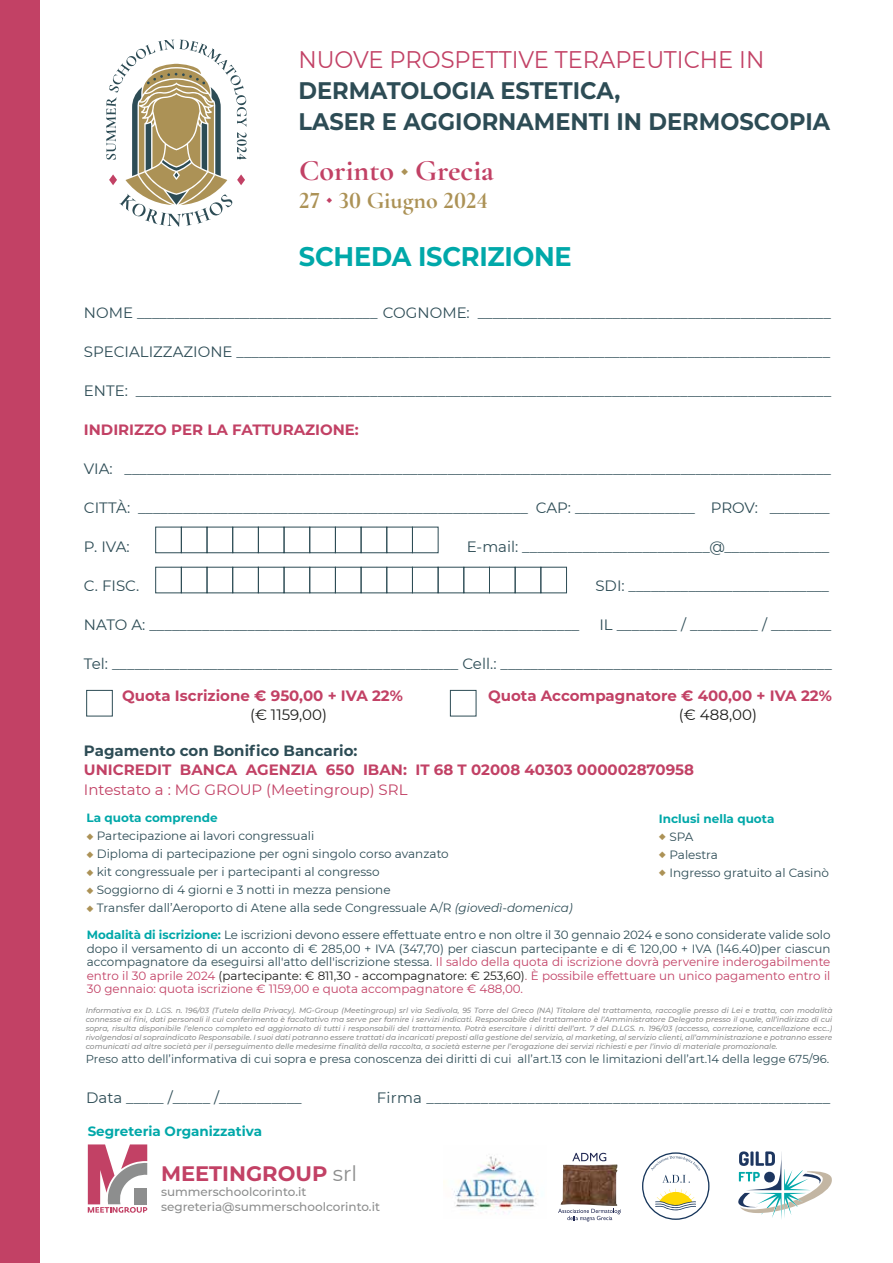
<style>
.page{position:relative;width:893px;height:1263px;background:#fff}
.page>*{position:absolute;margin:0;border:0;box-sizing:border-box;transform-origin:0 0}
.t1{font:700 30px "Cormorant Garamond";color:#c24165}
.t2{font:700 27px "Montserrat";letter-spacing:-.01em;color:#00a8a9;scale:.95 1}
.t3{font:700 24px/31px "Montserrat";color:#2d4c55;scale:.94 1}
.t4{font:24px "Montserrat";color:#c24165;scale:.94 1}
.t5{font:700 24px "Cormorant Garamond";color:#ac9256}
.t6{font:700 21px "Montserrat";color:#c24165}
.t7{font:15px "Montserrat";color:#2d4c55}
.t8{font:700 15px "Montserrat";color:#c24165}
.t9{font:15px "Montserrat";color:#c24165}
.t10{font:700 15px "Montserrat";color:#2d4c55}
.t11{font:15px "Montserrat";color:#1d1d1b}
.t12{font:700 13.5px "Montserrat";color:#00a8a9}
.t13{font:12px/13.5px "Montserrat";color:#2d4c55;text-align:justify}
.t14{font:500 12px/15px "Montserrat";color:#8d8e8e}
.t15{font:700 12px "Montserrat";color:#00a8a9}
.t16{font:11.55px "Montserrat";color:#2d4c55}
.t17{font:italic 500 7.5px/9px "Montserrat";color:#8d8e8e;text-align:justify}
.s1{font-family:"Montserrat";font-weight:400;font-size:12px;color:#ac9256}
.s2{color:#c24165}
.s3{color:#ac9256}
.s4{font-style:italic}
.s5{font-weight:700;color:#ac9256}
.s6{font-weight:700;color:#00a8a9}
.s7{color:#1d1d1b}
.s8{font-weight:400;color:#8d8e8e}
</style>
<div class="page">
<div style="left:0;top:0;width:40px;height:1263px;background:#c24165"></div>
<svg style="left:572px;top:1153px;width:34px;height:8px"></svg>
<svg style="left:558px;top:1209px;width:63px;height:12px"></svg>
<img style="left:561px;top:1164px;width:57px;height:42px">
<svg style="left:88px;top:1144px;width:59px;height:69px"></svg>
<svg style="left:642px;top:1152px;width:67px;height:68px"></svg>
<svg style="left:738px;top:1151px;width:94px;height:68px"></svg>
<div style="left:155px;top:567px;width:27px;height:26px;border:1px solid #2d4c55"></div>
<div style="left:181px;top:567px;width:26px;height:26px;border:1px solid #2d4c55"></div>
<div style="left:207px;top:567px;width:26px;height:26px;border:1px solid #2d4c55"></div>
<div style="left:232px;top:567px;width:27px;height:26px;border:1px solid #2d4c55"></div>
<div style="left:284px;top:567px;width:26px;height:26px;border:1px solid #2d4c55"></div>
<div style="left:309px;top:567px;width:27px;height:26px;border:1px solid #2d4c55"></div>
<div style="left:335px;top:567px;width:27px;height:26px;border:1px solid #2d4c55"></div>
<div style="left:361px;top:567px;width:26px;height:26px;border:1px solid #2d4c55"></div>
<div style="left:386px;top:567px;width:27px;height:26px;border:1px solid #2d4c55"></div>
<div style="left:412px;top:567px;width:27px;height:26px;border:1px solid #2d4c55"></div>
<div style="left:438px;top:567px;width:26px;height:26px;border:1px solid #2d4c55"></div>
<div style="left:463px;top:567px;width:27px;height:26px;border:1px solid #2d4c55"></div>
<div style="left:489px;top:567px;width:27px;height:26px;border:1px solid #2d4c55"></div>
<div style="left:515px;top:567px;width:26px;height:26px;border:1px solid #2d4c55"></div>
<div style="left:540px;top:567px;width:27px;height:26px;border:1px solid #2d4c55"></div>
<div style="left:155px;top:527px;width:27px;height:26px;border:1px solid #2d4c55"></div>
<div style="left:86px;top:690px;width:27px;height:26px;border:1px solid #2d4c55"></div>
<div style="left:450px;top:690px;width:26px;height:26px;border:1px solid #2d4c55"></div>
<div style="left:181px;top:527px;width:26px;height:26px;border:1px solid #2d4c55"></div>
<div style="left:207px;top:527px;width:26px;height:26px;border:1px solid #2d4c55"></div>
<div style="left:232px;top:527px;width:27px;height:26px;border:1px solid #2d4c55"></div>
<div style="left:258px;top:527px;width:26px;height:26px;border:1px solid #2d4c55"></div>
<div style="left:284px;top:527px;width:26px;height:26px;border:1px solid #2d4c55"></div>
<div style="left:309px;top:527px;width:27px;height:26px;border:1px solid #2d4c55"></div>
<div style="left:335px;top:527px;width:27px;height:26px;border:1px solid #2d4c55"></div>
<div style="left:361px;top:527px;width:26px;height:26px;border:1px solid #2d4c55"></div>
<div style="left:386px;top:527px;width:27px;height:26px;border:1px solid #2d4c55"></div>
<div style="left:412px;top:527px;width:27px;height:26px;border:1px solid #2d4c55"></div>
<svg style="left:106px;top:40px;width:141px;height:187px"></svg>
<img style="left:443px;top:1155px;width:95px;height:59px">
<h3 class="t4" style="left:298px;top:43px;width:497px">NUOVE PROSPETTIVE TERAPEUTICHE IN</h3>
<h3 class="t3" style="left:298px;top:73px;width:567px">DERMATOLOGIA ESTETICA,<br>LASER E AGGIORNAMENTI IN DERMOSCOPIA</h3>
<h1 class="t1" style="left:299px;top:151px;width:196px">Corinto <span class="s1">◆</span> Grecia</h1>
<h3 class="t5" style="left:299px;top:186px;width:190px">27 <span class="s2">◆</span> 30 Giugno 2024</h3>
<h2 class="t2" style="left:299px;top:237px;width:289px">SCHEDA ISCRIZIONE</h2>
<h3 class="t7" style="left:84px;top:302px;width:748px">NOME ________________________________ COGNOME: _______________________________________________</h3>
<h3 class="t7" style="left:84px;top:341px;width:748px">SPECIALIZZAZIONE _______________________________________________________________________________</h3>
<h3 class="t7" style="left:84px;top:380px;width:749px">ENTE: ____________________________________________________________________________________________</h3>
<h3 class="t8" style="left:84px;top:418px;width:276px">INDIRIZZO PER LA FATTURAZIONE:</h3>
<h3 class="t7" style="left:84px;top:458px;width:749px">VIA: ______________________________________________________________________________________________</h3>
<h3 class="t7" style="left:84px;top:497px;width:747px">CITTÀ: ____________________________________________________ CAP: ________________ PROV: ________</h3>
<h3 class="t7" style="left:84px;top:536px;width:47px">P. IVA:</h3>
<h3 class="t7" style="left:467px;top:536px;width:364px">E-mail: _________________________@______________</h3>
<h3 class="t7" style="left:84px;top:575px;width:57px">C. FISC.</h3>
<h3 class="t7" style="left:595px;top:575px;width:235px">SDI: ___________________________</h3>
<h3 class="t7" style="left:84px;top:614px;width:497px">NATO A: _________________________________________________________</h3>
<h3 class="t7" style="left:599px;top:614px;width:234px">IL ________ / _________ / ________</h3>
<h3 class="t7" style="left:84px;top:653px;width:749px">Tel: ______________________________________________ Cell.: ____________________________________________</h3>
<h3 class="t8" style="left:122px;top:685px;width:282px">Quota Iscrizione € 950,00 + IVA 22%</h3>
<h3 class="t8" style="left:488px;top:685px;width:345px">Quota Accompagnatore € 400,00 + IVA 22%</h3>
<h3 class="t10" style="left:84px;top:739px;width:275px">Pagamento con Bonifico Bancario:</h3>
<h3 class="t8" style="left:84px;top:759px;width:612px">UNICREDIT BANCA AGENZIA 650 IBAN: IT 68 T 02008 40303 000002870958</h3>
<h3 class="t9" style="left:84px;top:779px;width:325px">Intestato a : MG GROUP (Meetingroup) SRL</h3>
<h3 class="t11" style="left:250px;top:704px;width:78px">(€ 1159,00)</h3>
<h3 class="t11" style="left:679px;top:704px;width:80px">(€ 488,00)</h3>
<h3 class="t15" style="left:86px;top:809px;width:133px">La quota comprende</h3>
<h3 class="t13" style="left:86px;top:829px;width:229px"><span class="s3">◆</span> Partecipazione ai lavori congressuali</h3>
<h3 class="t13" style="left:86px;top:847px;width:364px"><span class="s3">◆</span> Diploma di partecipazione per ogni singolo corso avanzato</h3>
<h3 class="t13" style="left:86px;top:865px;width:295px"><span class="s3">◆</span> kit congressuale per i partecipanti al congresso</h3>
<h3 class="t13" style="left:86px;top:883px;width:306px"><span class="s3">◆</span> Soggiorno di 4 giorni e 3 notti in mezza pensione</h3>
<h3 class="t13" style="left:86px;top:901px;width:488px"><span class="s3">◆</span> Transfer dall’Aeroporto di Atene alla sede Congressuale A/R <span class="s4">(giovedì-domenica)</span></h3>
<h3 class="t15" style="left:659px;top:810px;width:117px">Inclusi nella quota</h3>
<h3 class="t13" style="left:659px;top:830px;width:36px"><span class="s5">◆</span> SPA</h3>
<h3 class="t13" style="left:659px;top:848px;width:61px"><span class="s5">◆</span> Palestra</h3>
<h3 class="t13" style="left:659px;top:866px;width:172px"><span class="s5">◆</span> Ingresso gratuito al Casinò</h3>
<p class="t13" style="left:87px;top:928px;width:745px"><span class="s6">Modalità di iscrizione:</span> Le iscrizioni devono essere effettuate entro e non oltre il 30 gennaio 2024 e sono considerate valide solo dopo il versamento di un acconto di € 285,00 + IVA (347,70) per ciascun partecipante e di € 120,00 + IVA (146.40)per ciascun accompagnatore da eseguirsi all'atto dell'iscrizione stessa. <span class="s2">Il saldo della quota di iscrizione dovrà pervenire inderogabilmente entro il 30 aprile 2024</span> <span class="s7">(partecipante: € 811,30 - accompagnatore: € 253,60)</span><span class="s2">. È possibile effettuare un unico pagamento entro il 30 gennaio: quota iscrizione € 1159,00 e quota accompagnatore € 488,00.</span></p>
<p class="t17" style="left:86px;top:1006px;width:748px">Informativa ex D. LGS. n. 196/03 (Tutela della Privacy). MG-Group (Meetingroup) srl via Sedivola, 95 Torre del Greco (NA) Titolare del trattamento, raccoglie presso di Lei e tratta, con modalità connesse ai fini, dati personali il cui conferimento è facoltativo ma serve per fornire i servizi indicati. Responsabile del trattamento è l’Amministratore Delegato presso il quale, all’indirizzo di cui sopra, risulta disponibile l’elenco completo ed aggiornato di tutti i responsabili del trattamento. Potrà esercitare i diritti dell’art. 7 del D.LGS. n. 196/03 (accesso, correzione, cancellazione ecc..) rivolgendosi al sopraindicato Responsabile. I suoi dati potranno essere trattati da incaricati preposti alla gestione del servizio, al marketing, al servizio clienti, all’amministrazione e potranno essere comunicati ad altre società per il perseguimento delle medesime finalità della raccolta, a società esterne per l’erogazione dei servizi richiesti e per l’invio di materiale promozionale.</p>
<h3 class="t16" style="left:86px;top:1051px;width:745px">Preso atto dell’informativa di cui sopra e presa conoscenza dei diritti di cui all’art.13 con le limitazioni dell’art.14 della legge 675/96.</h3>
<h3 class="t7" style="left:86px;top:1087px;width:217px">Data _____ /_____ /___________</h3>
<h3 class="t7" style="left:377px;top:1087px;width:455px">Firma ____________________________________________________</h3>
<h3 class="t12" style="left:88px;top:1121px;width:176px">Segreteria Organizzativa</h3>
<h3 class="t6" style="left:161px;top:1158px;width:198px">MEETINGROUP <span class="s8">srl</span></h3>
<h3 class="t14" style="left:161px;top:1183px;width:220px">summerschoolcorinto.it segreteria@summerschoolcorinto.it</h3>
</div>
